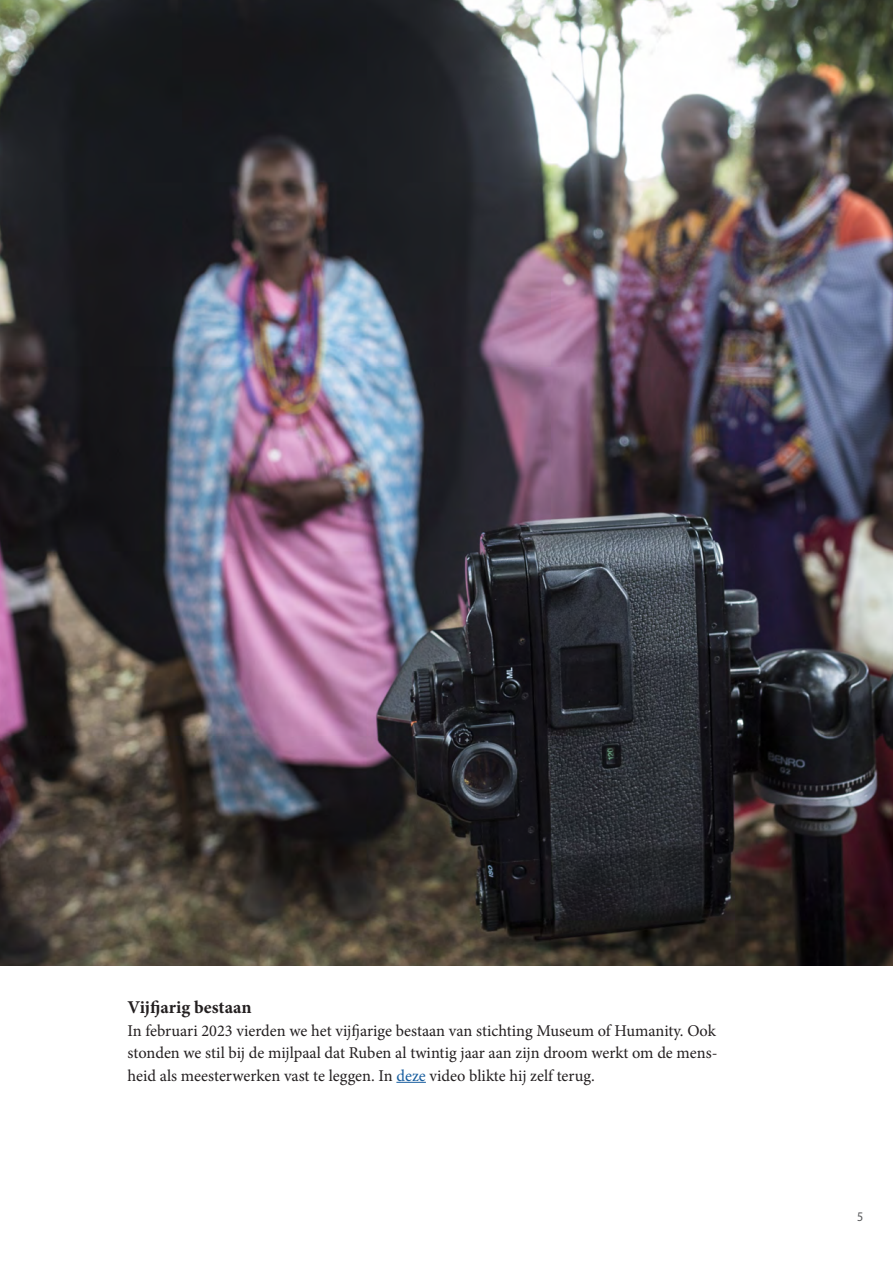
<style>
.page{position:relative;width:893px;height:1263px;background:#fff}
.page>*{position:absolute;margin:0;border:0;box-sizing:border-box;transform-origin:0 0}
.tekst_boek_groot{font:700 18px "Minion Pro";color:#231f20}
.tekst_boek_groot-2{font:16.5px/22.5px "Minion Pro";color:#231f20;text-align:justify}
.t1{font:13.2px "Myriad Pro";color:#57585a;scale:.91 1}
.s1{color:#175d9e}
</style>
<div class="page">
<img style="left:0;top:0;width:893px;height:965px">
<hr style="left:396px;top:1082px;width:30px;height:1px;background:#175d9e">
<p class="tekst_boek_groot" style="left:128px;top:995px;width:126px">Vijfjarig bestaan</p>
<p class="tekst_boek_groot-2" style="left:128px;top:1019px;width:591px">In februari 2023 vierden we het vijfjarige bestaan van stichting Museum of Humanity. Ook stonden we stil bij de mijlpaal dat Ruben al twintig jaar aan zijn droom werkt om de mens&shy;heid als meesterwerken vast te leggen. In <span class="s1">deze</span> video blikte hij zelf terug.</p>
<p class="t1" style="left:857px;top:1208px;width:8px">5</p>
</div>
